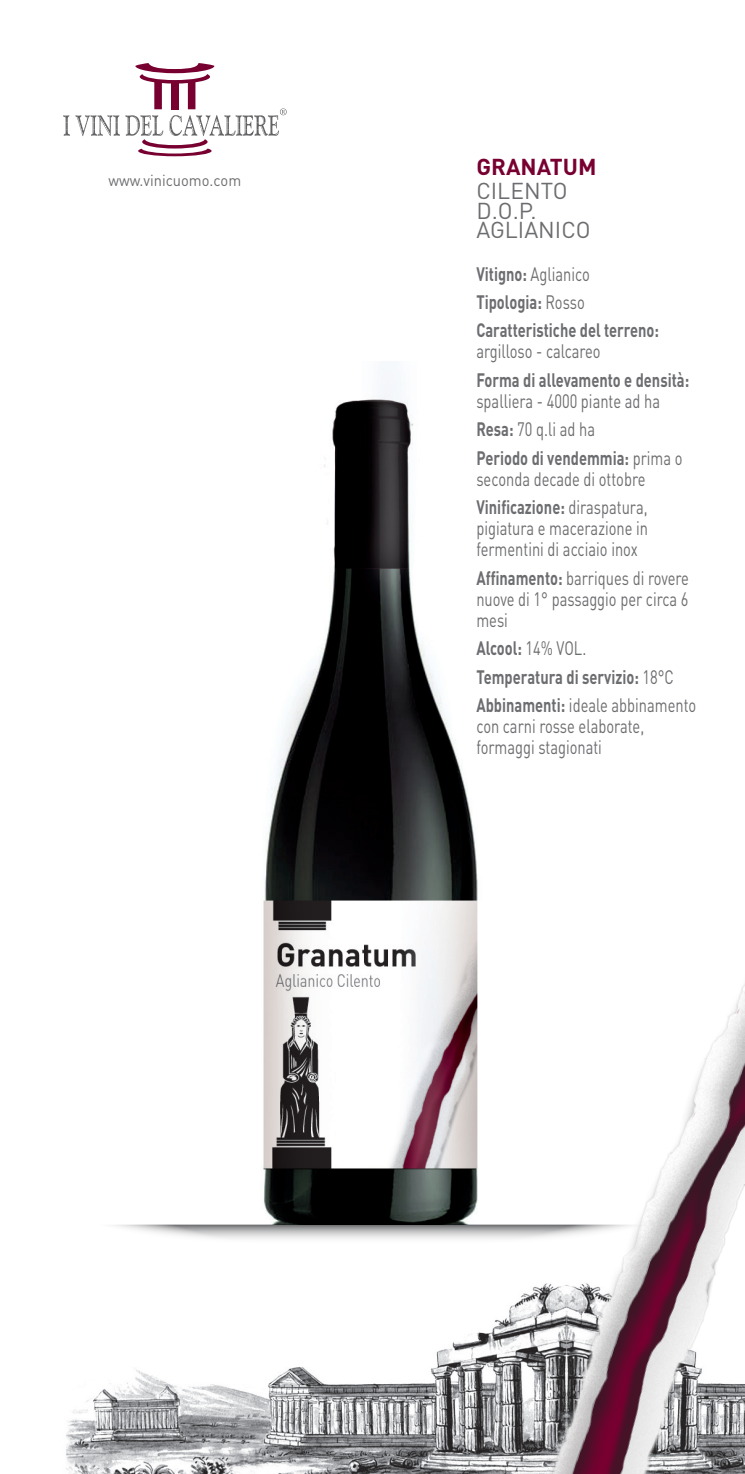
<style>
.page{position:relative;width:745px;height:1474px;background:#fff}
.page>*{position:absolute;margin:0;border:0;box-sizing:border-box;transform-origin:0 0}
.t1{font:22.75px "DIN";color:#6c6d70}
.t2{font:700 22.75px "DIN";color:#780031}
.t3{font:19.25px/21px "DIN";color:#6c6d70;scale:.76 1}
.t4{font:700 19.25px/21px "DIN";color:#6c6d70;scale:.76 1}
.t5{font:15.75px "DIN";color:#6c6d70;scale:.93 1}
.s1{font-weight:700}
.s2{font-weight:400}
</style>
<div class="page">
<div style="left:171px;top:82px;width:8px;height:28px;background:#780031"></div>
<div style="left:188px;top:82px;width:7px;height:27px;background:#780031"></div>
<div style="left:154px;top:82px;width:8px;height:27px;background:#780031"></div>
<svg style="left:135px;top:63px;width:79px;height:21px"></svg>
<svg style="left:63px;top:108px;width:223px;height:48px"></svg>
<img style="left:66px;top:1369px;width:176px;height:104px">
<svg style="left:242px;top:985px;width:502px;height:488px"></svg>
<img style="left:242px;top:380px;width:286px;height:844px">
<div style="left:228px;top:1225px;width:290px;height:39px;background:#fff"></div>
<svg style="left:115px;top:1224px;width:544px;height:36px"></svg>
<p class="t5" style="left:108px;top:170px;width:144px">www.vinicuomo.com</p>
<p class="t2" style="left:476px;top:152px;width:122px">GRANATUM</p>
<p class="t1" style="left:476px;top:177px;width:93px">CILENTO</p>
<p class="t1" style="left:476px;top:196px;width:62px">D.O.P.</p>
<p class="t1" style="left:476px;top:215px;width:116px">AGLIANICO</p>
<p class="t3" style="left:476px;top:263px;width:151px"><span class="s1">Vitigno:</span> Aglianico</p>
<p class="t4" style="left:476px;top:291px;width:144px">Tipologia: <span class="s2">Rosso</span></p>
<p class="t4" style="left:476px;top:319px;width:242px">Caratteristiche del terreno: <span class="s2">argilloso - calcareo</span></p>
<p class="t4" style="left:476px;top:368px;width:281px">Forma di allevamento e densità: <span class="s2">spalliera - 4000 piante ad ha</span></p>
<p class="t3" style="left:476px;top:418px;width:158px"><span class="s1">Resa:</span> 70 q.li ad ha</p>
<p class="t3" style="left:476px;top:447px;width:272px"><span class="s1">Periodo di vendemmia:</span> prima o seconda decade di ottobre</p>
<p class="t3" style="left:476px;top:496px;width:227px;text-align:justify"><span class="s1">Vinificazione:</span> diraspatura, pigiatura e macerazione in fermentini di acciaio inox</p>
<p class="t3" style="left:476px;top:567px;width:281px;text-align:justify"><span class="s1">Affinamento:</span> barriques di rovere nuove di 1° passaggio per circa 6 mesi</p>
<p class="t4" style="left:476px;top:637px;width:146px">Alcool: <span class="s2">14% VOL.</span></p>
<p class="t4" style="left:476px;top:665px;width:261px">Temperatura di servizio: <span class="s2">18°C</span></p>
<p class="t3" style="left:476px;top:694px;width:290px"><span class="s1">Abbinamenti:</span> ideale abbinamento con carni rosse elaborate, formaggi stagionati</p>
</div>
